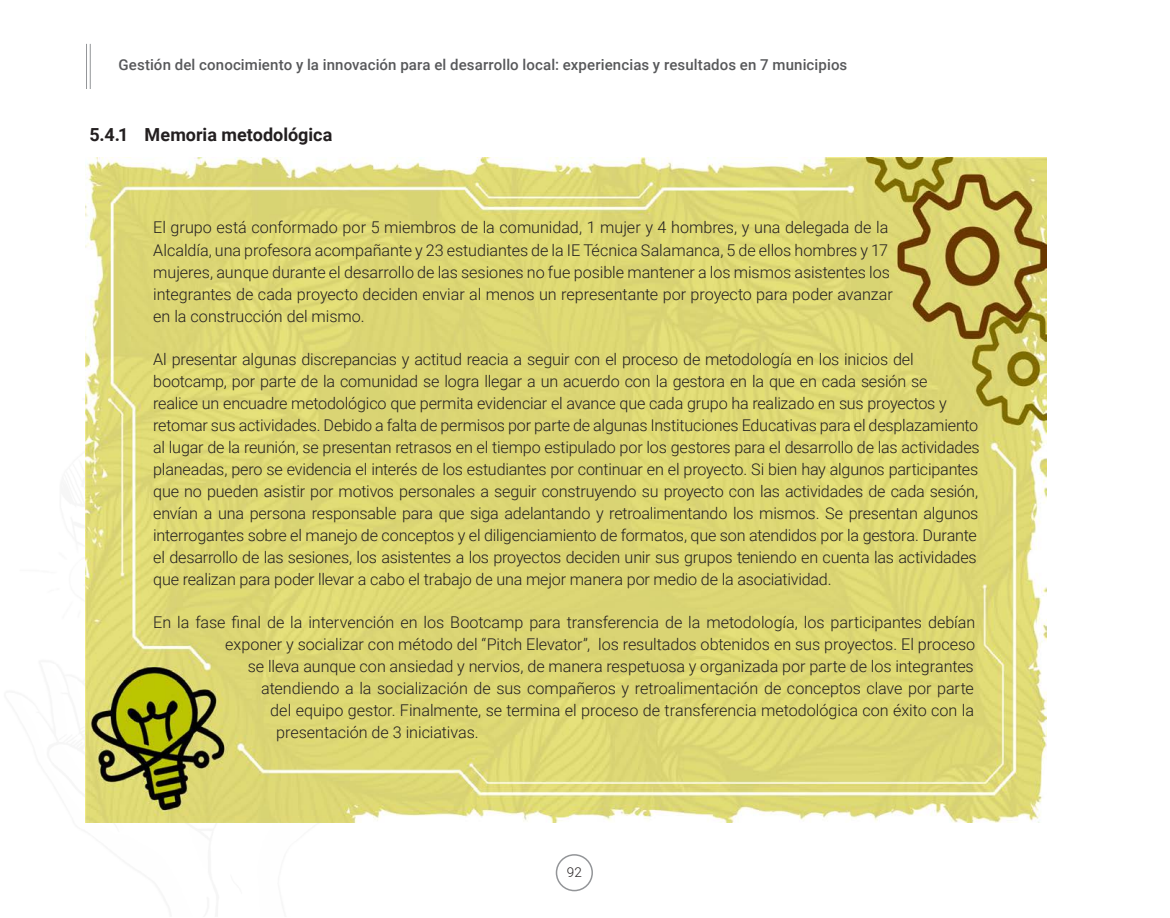
<style>
.page{position:relative;width:1170px;height:918px;background:#fff}
.page>*{position:absolute;margin:0;border:0;box-sizing:border-box;transform-origin:0 0}
.t1{font:700 18px "Roboto";color:#231f20}
.t2{font:300 16.2px/22px "Roboto";letter-spacing:-.01em;color:#231f20}
.t3{font:500 15px "Roboto";letter-spacing:.01em;color:#57585a}
.t4{font:300 13.5px "Roboto";color:#231f20}
</style>
<div class="page">
<hr style="left:90px;top:44px;width:1px;height:45px;background:#939598">
<hr style="left:86px;top:44px;width:1px;height:45px;background:#939598">
<div style="left:555px;top:854px;width:38px;height:37px;border:2px solid #939598;border-radius:50%"></div>
<img style="left:85px;top:157px;width:961px;height:665px">
<p class="t3" style="left:118px;top:55px;width:730px">Gestión del conocimiento y la innovación para el desarrollo local: experiencias y resultados en 7 municipios</p>
<p class="t1" style="left:89px;top:122px;width:244px">5.4.1 Memoria metodológica</p>
<p class="t2" style="left:153px;top:216px;width:741px">El grupo está conformado por 5 miembros de la comunidad, 1 mujer y 4 hombres, y una delegada de la Alcaldía, una profesora acompañante y 23 estudiantes de la IE Técnica Salamanca, 5 de ellos hombres y 17 mujeres, aunque durante el desarrollo de las sesiones no fue posible mantener a los mismos asistentes los integrantes de cada proyecto deciden enviar al menos un representante por proyecto para poder avanzar en la construcción del mismo.</p>
<p class="t2" style="left:153px;top:347px;width:827px">Al presentar algunas discrepancias y actitud reacia a seguir con el proceso de metodología en los inicios del bootcamp, por parte de la comunidad se logra llegar a un acuerdo con la gestora en la que en cada sesión se<br>realice un encuadre metodológico que permita evidenciar el avance que cada grupo ha realizado en sus proyectos y retomar sus actividades. Debido a falta de permisos por parte de algunas Instituciones Educativas para el desplazamiento al lugar de la reunión, se presentan retrasos en el tiempo estipulado por los gestores para el desarrollo de las actividades planeadas, pero se evidencia el interés de los estudiantes por continuar en el proyecto. Si bien hay algunos participantes que no pueden asistir por motivos personales a seguir construyendo su proyecto con las actividades de cada sesión, envían a una persona responsable para que siga adelantando y retroalimentando los mismos. Se presentan algunos interrogantes sobre el manejo de conceptos y el diligenciamiento de formatos, que son atendidos por la gestora. Durante el desarrollo de las sesiones, los asistentes a los proyectos deciden unir sus grupos teniendo en cuenta las actividades que realizan para poder llevar a cabo el trabajo de una mejor manera por medio de la asociatividad.</p>
<p class="t2" style="left:153px;top:611px;width:823px">En la fase final de la intervención en los Bootcamp para transferencia de la metodología, los participantes debían</p>
<p class="t2" style="left:225px;top:633px;width:751px">exponer y socializar con método del “Pitch Elevator”, los resultados obtenidos en sus proyectos. El proceso</p>
<p class="t2" style="left:248px;top:655px;width:727px">se lleva aunque con ansiedad y nervios, de manera respetuosa y organizada por parte de los integrantes</p>
<p class="t2" style="left:261px;top:677px;width:714px">atendiendo a la socialización de sus compañeros y retroalimentación de conceptos clave por parte</p>
<p class="t2" style="left:270px;top:699px;width:705px">del equipo gestor. Finalmente, se termina el proceso de transferencia metodológica con éxito con la</p>
<p class="t2" style="left:276px;top:721px;width:204px">presentación de 3 iniciativas.</p>
<p class="t4" style="left:566px;top:863px;width:17px">92</p>
</div>
